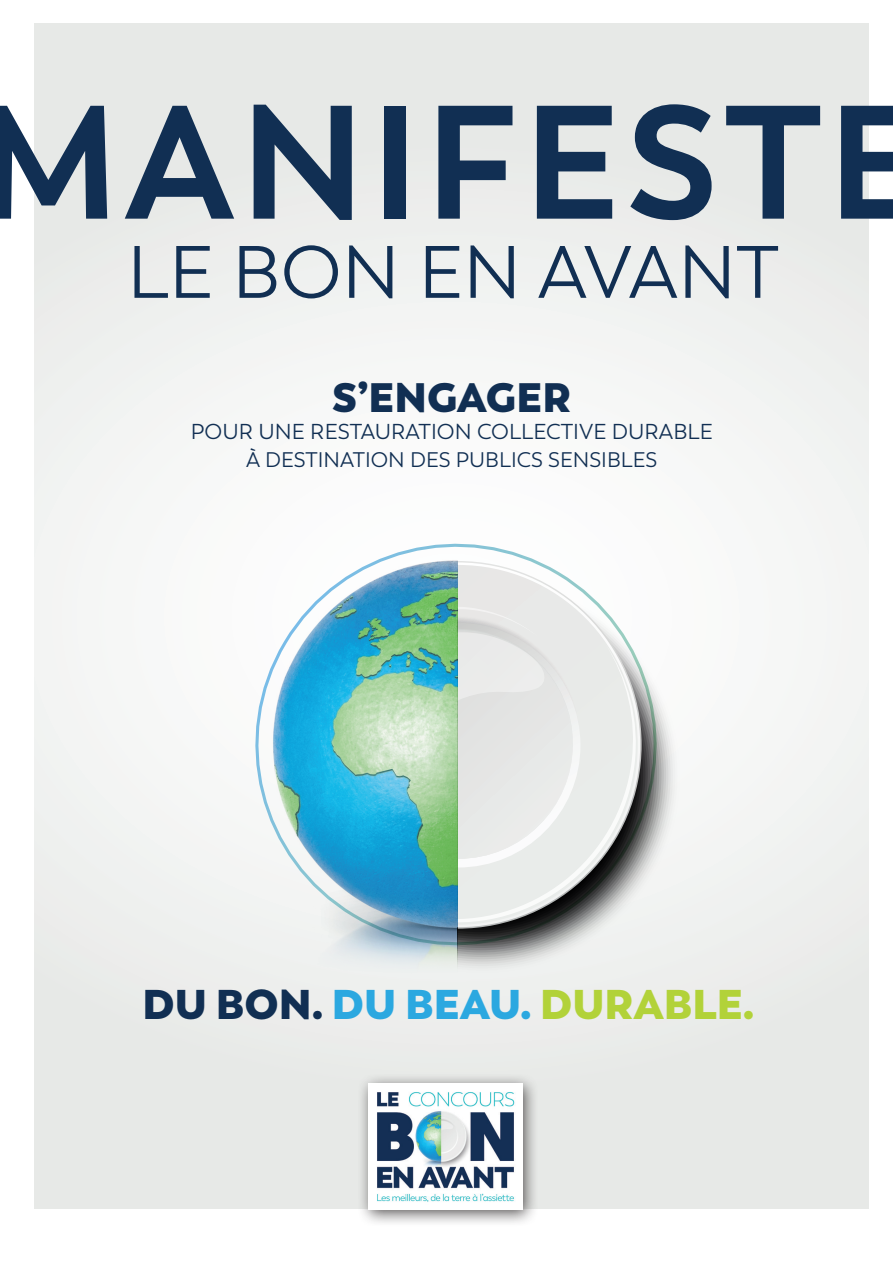
<style>
.page{position:relative;width:893px;height:1263px;background:#fff}
.page>*{position:absolute;margin:0;border:0;box-sizing:border-box;transform-origin:0 0}
.t1{font:700 160.5px "Trenda";letter-spacing:.04em;color:#112f53}
.t2{font:73.65px "Trenda";color:#112f53}
.t3{font:800 41.4px "Trenda";color:#b2d239}
.t4{font:800 40.95px "Trenda";color:#112f53}
.t5{font:21.45px "Trenda";color:#112f53}
.t6{font:21px "Trenda";color:#112f53}
.s1{color:#112f53}
.s2{color:#2ba8e0}
</style>
<div class="page">
<div style="left:34px;top:24px;width:834px;height:1184px;background:#edeeed"></div>
<div style="left:229px;top:517px;width:454px;height:256px;background:#fcfcfc"></div>
<div style="left:642px;top:579px;width:38px;height:194px;background:#fafafa"></div>
<svg style="left:458px;top:586px;width:213px;height:378px"></svg>
<svg style="left:458px;top:592px;width:206px;height:365px"></svg>
<svg style="left:458px;top:600px;width:197px;height:348px"></svg>
<svg style="left:458px;top:606px;width:190px;height:335px"></svg>
<svg style="left:458px;top:562px;width:182px;height:365px"></svg>
<svg style="left:458px;top:565px;width:180px;height:360px"></svg>
<svg style="left:458px;top:644px;width:178px;height:278px"></svg>
<svg style="left:458px;top:607px;width:160px;height:305px"></svg>
<img style="left:209px;top:535px;width:249px;height:431px">
<div style="left:357px;top:1073px;width:182px;height:154px;background:#231f20;opacity:.75"></div>
<img style="left:369px;top:1083px;width:154px;height:126px">
<p class="t1" style="left:-22px;top:63px;width:948px">MANIFESTE</p>
<p class="t2" style="left:127px;top:229px;width:653px">LE BON EN AVANT</p>
<p class="t4" style="left:332px;top:371px;width:241px">S’ENGAGER</p>
<p class="t5" style="left:191px;top:419px;width:523px">POUR UNE RESTAURATION COLLECTIVE DURABLE</p>
<p class="t6" style="left:246px;top:447px;width:413px">À DESTINATION DES PUBLICS SENSIBLES</p>
<p class="t3" style="left:142px;top:977px;width:614px"><span class="s1">DU BON.</span> <span class="s2">DU BEAU.</span> DURABLE.</p>
</div>
